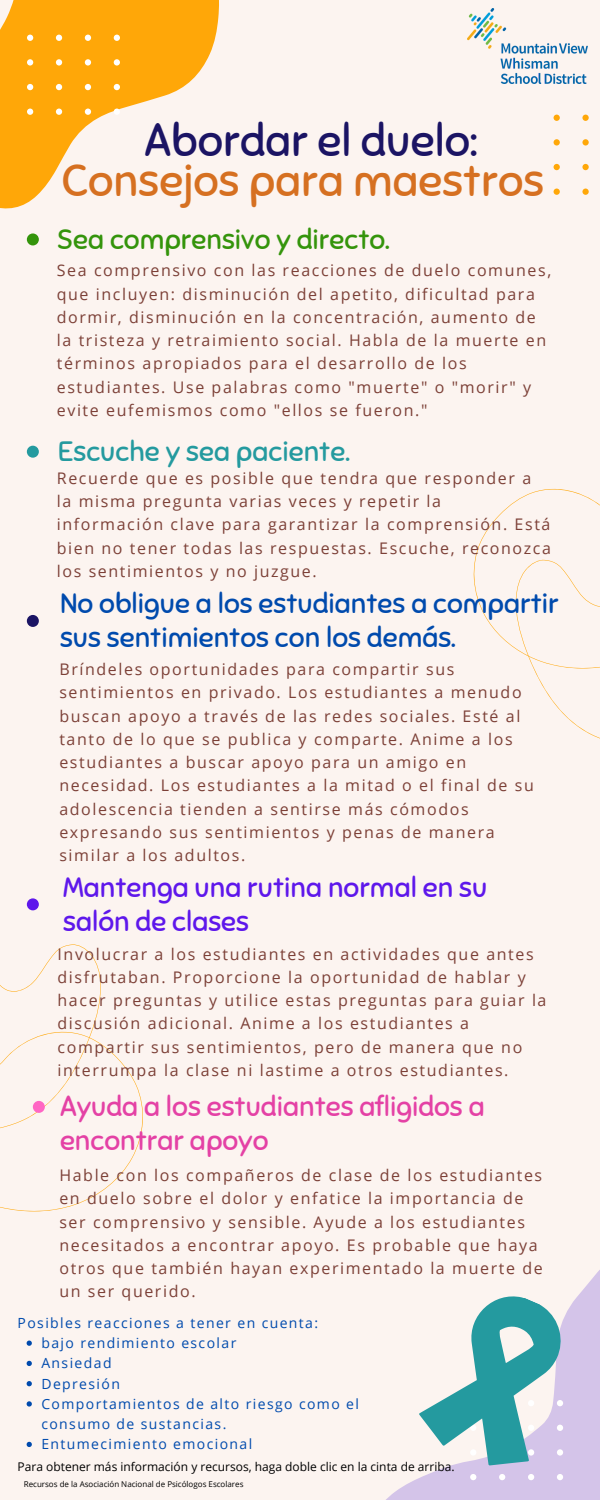
<style>
.page{position:relative;width:600px;height:1500px;background:#fcf4f0}
.page>*{position:absolute;margin:0;border:0;box-sizing:border-box;transform-origin:0 0}
.t1{font:44.9px "Sniglet";color:#d67021}
.t2{font:44.9px "Sniglet";color:#1b1464}
.t3{font:28px/33.7px "Sniglet";color:#004aad}
.t4{font:28px/33.8px "Sniglet";color:#e441a5}
.t5{font:28px/33.8px "Sniglet";color:#5e17eb}
.t6{font:28px "Sniglet";color:#34940b}
.t7{font:28px "Sniglet";color:#249a9f}
.t8{font:16px/23.2px "Open Sans";letter-spacing:.1em;color:#7c4037}
.t9{font:14px/20.2px "Open Sans";letter-spacing:.1em;color:#004aad}
.t10{font:12px "Open Sans";color:#000}
.t11{font:8px "Open Sans";color:#000}
</style>
<div class="page">
<svg style="left:473px;top:488px;width:127px;height:251px"></svg>
<svg style="left:0;top:944px;width:143px;height:268px"></svg>
<svg style="left:27px;top:1341px;width:5px;height:5px"></svg>
<svg style="left:27px;top:1361px;width:5px;height:5px"></svg>
<svg style="left:27px;top:1381px;width:5px;height:5px"></svg>
<svg style="left:27px;top:1401px;width:5px;height:6px"></svg>
<svg style="left:27px;top:1442px;width:5px;height:5px"></svg>
<svg style="left:0;top:0;width:219px;height:246px"></svg>
<svg style="left:386px;top:1270px;width:214px;height:230px"></svg>
<svg style="left:27px;top:35px;width:93px;height:80px;background:#fead19"></svg>
<svg style="left:554px;top:115px;width:35px;height:80px"></svg>
<div style="left:27px;top:233px;width:12px;height:12px;background:#34940b;border-radius:50%"></div>
<div style="left:27px;top:446px;width:12px;height:12px;background:#249a9f;border-radius:50%"></div>
<div style="left:27px;top:615px;width:12px;height:12px;background:#1b1464;border-radius:50%"></div>
<div style="left:27px;top:898px;width:12px;height:12px;background:#5e17eb;border-radius:50%"></div>
<div style="left:33px;top:1101px;width:12px;height:12px;background:#ff66c4;border-radius:50%"></div>
<img style="left:467px;top:9px;width:120px;height:74px">
<svg style="left:411px;top:1278px;width:176px;height:202px"></svg>
<h1 class="t2" style="left:144px;top:113px;width:335px">Abordar el duelo:</h1>
<h1 class="t1" style="left:61px;top:153px;width:484px">Consejos para maestros</h1>
<h2 class="t6" style="left:57px;top:222px;width:335px">Sea comprensivo y directo.</h2>
<p class="t8" style="left:57px;top:259px;width:496px">Sea comprensivo con las reacciones de duelo comunes, que incluyen: disminución del apetito, dificultad para dormir, disminución en la concentración, aumento de la tristeza y retraimiento social. Habla de la muerte en términos apropiados para el desarrollo de los estudiantes. Use palabras como "muerte" o "morir" y evite eufemismos como "ellos se fueron."</p>
<h2 class="t7" style="left:58px;top:434px;width:294px">Escuche y sea paciente.</h2>
<p class="t8" style="left:57px;top:466px;width:496px">Recuerde que es posible que tendra que responder a<br>la misma pregunta varias veces y repetir la información clave para garantizar la comprensión. Está bien no tener todas las respuestas. Escuche, reconozca los sentimientos y no juzgue.</p>
<h2 class="t3" style="left:60px;top:587px;width:500px">No obligue a los estudiantes a compartir sus sentimientos con los demás.</h2>
<p class="t8" style="left:59px;top:657px;width:476px">Bríndeles oportunidades para compartir sus sentimientos en privado. Los estudiantes a menudo buscan apoyo a través de las redes sociales. Esté al tanto de lo que se publica y comparte. Anime a los estudiantes a buscar apoyo para un amigo en necesidad. Los estudiantes a la mitad o el final de su adolescencia tienden a sentirse más cómodos expresando sus sentimientos y penas de manera similar a los adultos.</p>
<h2 class="t5" style="left:63px;top:871px;width:426px">Mantenga una rutina normal en su salón de clases</h2>
<p class="t8" style="left:58px;top:942px;width:490px">Involucrar a los estudiantes en actividades que antes disfrutaban. Proporcione la oportunidad de hablar y hacer preguntas y utilice estas preguntas para guiar la discusión adicional. Anime a los estudiantes a compartir sus sentimientos, pero de manera que no interrumpa la clase ni lastime a otros estudiantes.</p>
<h2 class="t4" style="left:60px;top:1090px;width:426px">Ayuda a los estudiantes afligidos a encontrar apoyo</h2>
<p class="t8" style="left:59px;top:1163px;width:485px">Hable con los compañeros de clase de los estudiantes en duelo sobre el dolor y enfatice la importancia de ser comprensivo y sensible. Ayude a los estudiantes necesitados a encontrar apoyo. Es probable que haya otros que también hayan experimentado la muerte de un ser querido.</p>
<p class="t9" style="left:18px;top:1312px;width:302px">Posibles reacciones a tener en cuenta:</p>
<p class="t9" style="left:41px;top:1333px;width:319px">bajo rendimiento escolar<br>Ansiedad<br>Depresión<br>Comportamientos de alto riesgo como el consumo de sustancias.<br>Entumecimiento emocional</p>
<p class="t10" style="left:18px;top:1458px;width:438px">Para obtener más información y recursos, haga doble clic en la cinta de arriba.</p>
<p class="t11" style="left:24px;top:1479px;width:221px">Recursos de la Asociación Nacional de Psicólogos Escolares</p>
</div>
